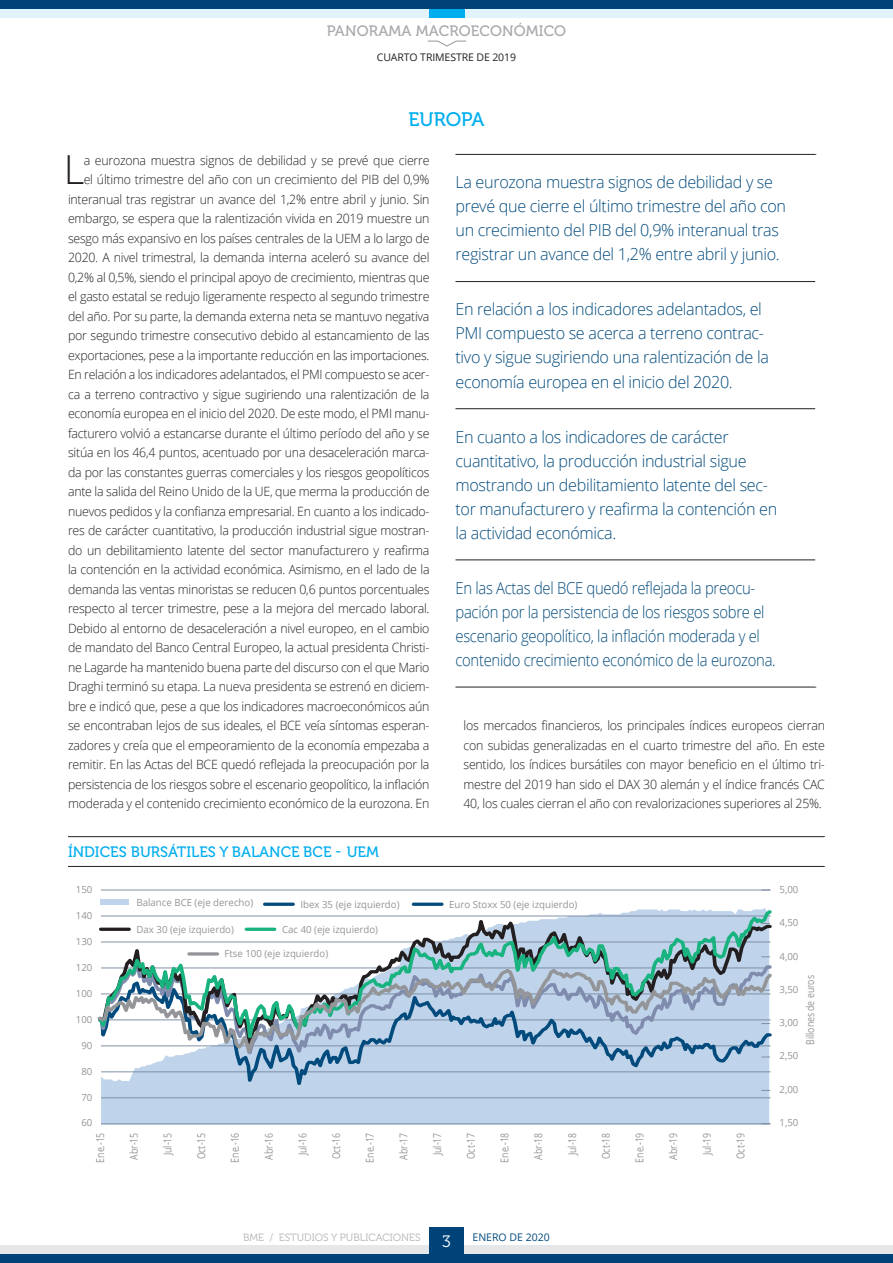
<style>
.page{position:relative;width:893px;height:1263px;background:#fff}
.page>*{position:absolute;margin:0;border:0;box-sizing:border-box;transform-origin:0 0}
._03-Texto{font:300 40.05px "Open Sans";color:#231f20}
._02-Ladillo_grande{font:19.5px "Museo 500";color:#00aeef}
._01_Titular{font:300 16.5px/24px "Open Sans";letter-spacing:-.02em;color:#034b7d}
._01_Titular-2{font:300 16.5px/24px "Open Sans";letter-spacing:-.02em;color:#034b7d;scale:.9 1}
.t1{font:16.5px "Museo 300";color:#fff}
._01_Titular-3{font:15px "Museo 500";color:#00aeef}
.t2{font:15px "Museo 500";letter-spacing:.01em;color:#a8a9ad}
._03-Texto-2{font:300 12.75px/19.5px "Open Sans";letter-spacing:-.02em;color:#231f20;text-align:right}
.t3{font:10.95px "Open Sans";color:#939598;scale:.8 1}
.t4{font:10.5px "Museo 300";color:#b2b2b2}
.t5{font:10.5px "Open Sans";letter-spacing:-.01em;color:#231f20}
.t6{font:10.5px "Open Sans";color:#034b7d}
.t7{font:9.75px "Open Sans";color:#939598}
</style>
<div class="page">
<div style="left:101px;top:1101px;width:668px;height:24px;background:#bfd4ea"></div>
<div style="left:100px;top:900px;width:29px;height:5px;background:#bfd4ea"></div>
<svg style="left:265px;top:902px;width:28px;height:3px"></svg>
<svg style="left:413px;top:902px;width:29px;height:3px"></svg>
<hr style="left:101px;top:890px;width:670px;height:1px;background:#7a8ba2">
<hr style="left:101px;top:1123px;width:670px;height:1px;background:#7a8ba2">
<svg style="left:101px;top:1071px;width:670px;height:30px;background:#b9cee4"></svg>
<div style="left:133px;top:1066px;width:637px;height:5px;background:#bfd4ea"></div>
<svg style="left:99px;top:908px;width:673px;height:58px"></svg>
<svg style="left:97px;top:966px;width:675px;height:100px"></svg>
<hr style="left:68px;top:836px;width:757px;height:1px;background:#231f20">
<hr style="left:68px;top:866px;width:757px;height:1px;background:#231f20">
<svg style="left:455px;top:282px;width:360px;height:405px"></svg>
<hr style="left:455px;top:154px;width:361px;height:1px;background:#231f20">
<hr style="left:455px;top:281px;width:360px;height:1px;background:#231f20">
<hr style="left:455px;top:408px;width:360px;height:1px;background:#231f20">
<hr style="left:455px;top:560px;width:360px;height:1px;background:#231f20">
<hr style="left:455px;top:687px;width:361px;height:1px;background:#231f20">
<div style="left:0;top:0;width:893px;height:9px;background:#004379"></div>
<div style="left:0;top:9px;width:893px;height:8px;background:#e1f4fc"></div>
<div style="left:429px;top:9px;width:35px;height:8px;background:#00aeef"></div>
<div style="left:0;top:1254px;width:893px;height:9px;background:#004379"></div>
<div style="left:0;top:1245px;width:893px;height:9px;background:#e6e7e9"></div>
<div style="left:429px;top:1228px;width:35px;height:35px;background:#004379"></div>
<svg style="left:427px;top:41px;width:40px;height:5px"></svg>
<p class="t2" style="left:327px;top:23px;width:241px">PANORAMA MACROECONÓMICO</p>
<p class="t5" style="left:377px;top:50px;width:141px">CUARTO TRIMESTRE DE 2019</p>
<p class="_02-Ladillo_grande" style="left:408px;top:108px;width:78px">EUROPA</p>
<p class="_03-Texto-2" style="left:68px;top:150px;width:363px">a eurozona muestra signos de debilidad y se prevé que cierre<br>el último trimestre del año con un crecimiento del PIB del 0,9% interanual tras registrar un avance del 1,2% entre abril y junio. Sin embargo, se espera que la ralentización vivida en 2019 muestre un sesgo más expansivo en los países centrales de la UEM a lo largo de 2020. A nivel trimestral, la demanda interna aceleró su avance del 0,2% al 0,5%, siendo el principal apoyo de crecimiento, mientras que el gasto estatal se redujo ligeramente respecto al segundo trimestre del año. Por su parte, la demanda externa neta se mantuvo negativa por segundo trimestre consecutivo debido al estancamiento de las exportaciones, pese a la importante reducción en las importaciones.<br>En relación a los indicadores adelantados, el PMI compuesto se acer&shy;ca a terreno contractivo y sigue sugiriendo una ralentización de la economía europea en el inicio del 2020. De este modo, el PMI manu&shy;facturero volvió a estancarse durante el último período del año y se sitúa en los 46,4 puntos, acentuado por una desaceleración marca&shy;da por las constantes guerras comerciales y los riesgos geopolíticos ante la salida del Reino Unido de la UE, que merma la producción de nuevos pedidos y la confianza empresarial. En cuanto a los indicado&shy;res de carácter cuantitativo, la producción industrial sigue mostran&shy;do un debilitamiento latente del sector manufacturero y reafirma la contención en la actividad económica. Asimismo, en el lado de la demanda las ventas minoristas se reducen 0,6 puntos porcentuales respecto al tercer trimestre, pese a la mejora del mercado laboral.<br>Debido al entorno de desaceleración a nivel europeo, en el cambio de mandato del Banco Central Europeo, la actual presidenta Christi&shy;ne Lagarde ha mantenido buena parte del discurso con el que Mario Draghi terminó su etapa. La nueva presidenta se estrenó en diciem&shy;bre e indicó que, pese a que los indicadores macroeconómicos aún se encontraban lejos de sus ideales, el BCE veía síntomas esperan&shy;zadores y creía que el empeoramiento de la economía empezaba a remitir. En las Actas del BCE quedó reflejada la preocupación por la persistencia de los riesgos sobre el escenario geopolítico, la inflación moderada y el contenido crecimiento económico de la eurozona. En</p>
<p class="_03-Texto" style="left:64px;top:142px;width:22px">L</p>
<p class="_01_Titular-3" style="left:68px;top:844px;width:312px">ÍNDICES BURSÁTILES Y BALANCE BCE - UEM</p>
<p class="_01_Titular" style="left:455px;top:170px;width:332px">La eurozona muestra signos de debilidad y se prevé que cierre el último trimestre del año con un crecimiento del PIB del 0,9% interanual tras registrar un avance del 1,2% entre abril y junio.</p>
<p class="_01_Titular" style="left:455px;top:297px;width:315px">En relación a los indicadores adelantados, el PMI compuesto se acerca a terreno contrac&shy;tivo y sigue sugiriendo una ralentización de la economía europea en el inicio del 2020.</p>
<p class="_01_Titular" style="left:455px;top:424px;width:323px">En cuanto a los indicadores de carácter cuantitativo, la producción industrial sigue mostrando un debilitamiento latente del sec&shy;tor manufacturero y reafirma la contención en la actividad económica.</p>
<p class="_01_Titular-2" style="left:455px;top:575px;width:357px">En las Actas del BCE quedó reflejada la preocu&shy;pación por la persistencia de los riesgos sobre el escenario geopolítico, la inflación moderada y el contenido crecimiento económico de la eurozona.</p>
<p class="_03-Texto-2" style="left:463px;top:715px;width:363px;text-align:justify">los mercados financieros, los principales índices europeos cierran con subidas generalizadas en el cuarto trimestre del año. En este sentido, los índices bursátiles con mayor beneficio en el último tri&shy;mestre del 2019 han sido el DAX 30 alemán y el índice francés CAC 40, los cuales cierran el año con revalorizaciones superiores al 25%.</p>
<p class="t7" style="left:76px;top:883px;width:18px">150</p>
<p class="t7" style="left:76px;top:909px;width:18px">140</p>
<p class="t7" style="left:76px;top:935px;width:18px">130</p>
<p class="t7" style="left:76px;top:961px;width:18px">120</p>
<p class="t7" style="left:76px;top:987px;width:18px">100</p>
<p class="t7" style="left:76px;top:1012px;width:18px">100</p>
<p class="t7" style="left:81px;top:1038px;width:13px">90</p>
<p class="t7" style="left:81px;top:1064px;width:13px">80</p>
<p class="t7" style="left:81px;top:1090px;width:13px">70</p>
<p class="t7" style="left:81px;top:1116px;width:13px">60</p>
<p class="t7" style="left:136px;top:896px;width:118px">Balance BCE (eje derecho)</p>
<p class="t7" style="left:300px;top:898px;width:101px">Ibex 35 (eje izquierdo)</p>
<p class="t7" style="left:449px;top:898px;width:130px">Euro Stoxx 50 (eje izquierdo)</p>
<p class="t7" style="left:136px;top:922px;width:99px">Dax 30 (eje izquierdo)</p>
<p class="t7" style="left:282px;top:922px;width:98px">Cac 40 (eje izquierdo)</p>
<p class="t7" style="left:224px;top:947px;width:105px">Ftse 100 (eje izquierdo)</p>
<p class="t3" style="left:93px;top:1162px;width:39px;rotate:-90deg">Ene.-15</p>
<p class="t3" style="left:126px;top:1160px;width:35px;rotate:-90deg">Abr-15</p>
<p class="t3" style="left:160px;top:1155px;width:30px;rotate:-90deg">Jul-15</p>
<p class="t3" style="left:194px;top:1159px;width:35px;rotate:-90deg">Oct-15</p>
<p class="t3" style="left:228px;top:1162px;width:39px;rotate:-90deg">Ene.-16</p>
<p class="t3" style="left:261px;top:1160px;width:35px;rotate:-90deg">Abr-16</p>
<p class="t3" style="left:295px;top:1155px;width:30px;rotate:-90deg">Jul-16</p>
<p class="t3" style="left:329px;top:1159px;width:35px;rotate:-90deg">Oct-16</p>
<p class="t3" style="left:362px;top:1162px;width:39px;rotate:-90deg">Ene.-17</p>
<p class="t3" style="left:396px;top:1160px;width:35px;rotate:-90deg">Abr-17</p>
<p class="t3" style="left:430px;top:1155px;width:30px;rotate:-90deg">Jul-17</p>
<p class="t3" style="left:463px;top:1159px;width:35px;rotate:-90deg">Oct-17</p>
<p class="t3" style="left:497px;top:1162px;width:39px;rotate:-90deg">Ene.-18</p>
<p class="t3" style="left:531px;top:1160px;width:35px;rotate:-90deg">Abr-18</p>
<p class="t3" style="left:564px;top:1155px;width:30px;rotate:-90deg">Jul-18</p>
<p class="t3" style="left:598px;top:1159px;width:35px;rotate:-90deg">Oct-18</p>
<p class="t3" style="left:632px;top:1162px;width:39px;rotate:-90deg">Ene.-19</p>
<p class="t3" style="left:666px;top:1160px;width:35px;rotate:-90deg">Abr-19</p>
<p class="t3" style="left:699px;top:1155px;width:30px;rotate:-90deg">Jul-19</p>
<p class="t3" style="left:733px;top:1159px;width:35px;rotate:-90deg">Oct-19</p>
<p class="t4" style="left:243px;top:1231px;width:179px">BME / ESTUDIOS Y PUBLICACIONES</p>
<p class="t6" style="left:472px;top:1229px;width:79px">ENERO DE 2020</p>
<p class="t1" style="left:442px;top:1232px;width:10px">3</p>
<p class="t7" style="left:779px;top:883px;width:20px">5,00</p>
<p class="t7" style="left:779px;top:916px;width:20px">4,50</p>
<p class="t7" style="left:779px;top:949px;width:20px">4,00</p>
<p class="t7" style="left:779px;top:983px;width:20px">3,50</p>
<p class="t7" style="left:779px;top:1016px;width:20px">3,00</p>
<p class="t7" style="left:779px;top:1049px;width:20px">2,50</p>
<p class="t7" style="left:779px;top:1082px;width:20px">2,00</p>
<p class="t7" style="left:779px;top:1115px;width:20px">1,50</p>
<p class="t3" style="left:803px;top:1045px;width:89px;rotate:-90deg">Billones de euros</p>
</div>
